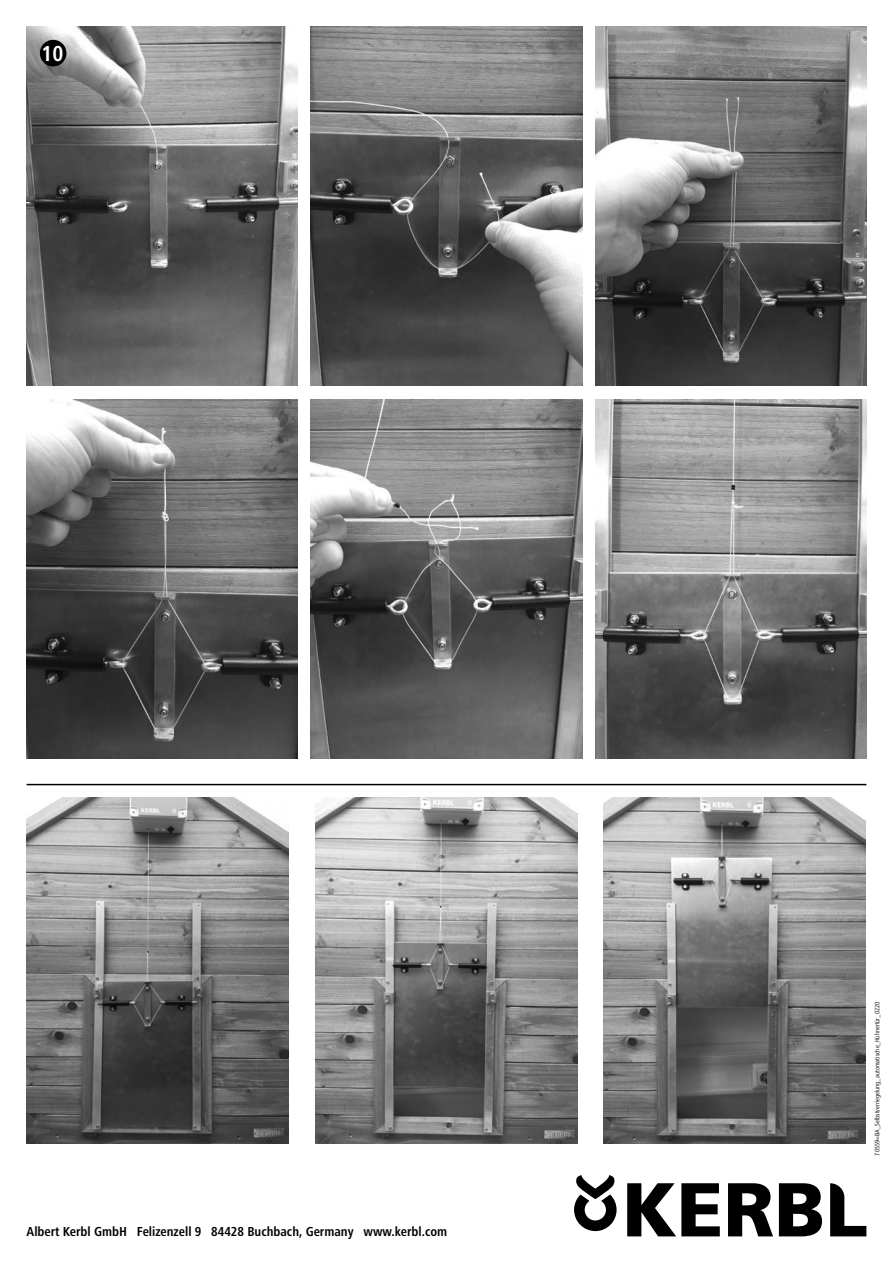
<style>
.page{position:relative;width:893px;height:1263px;background:#fff}
.page>*{position:absolute;margin:0;border:0;box-sizing:border-box;transform-origin:0 0}
.t1{font:700 condensed 22.5px "Frutiger Next LTW1 G";color:#fff}
.t2{font:700 condensed 13.5px "Frutiger Next LTW1 G";color:#000}
.t3{font:condensed 6.75px "Frutiger Next LTW1 G";color:#000}
</style>
<div class="page">
<svg style="left:574px;top:1175px;width:43px;height:56px"></svg>
<svg style="left:627px;top:1183px;width:93px;height:53px"></svg>
<svg style="left:728px;top:1183px;width:45px;height:53px"></svg>
<svg style="left:779px;top:1183px;width:43px;height:53px"></svg>
<svg style="left:830px;top:1183px;width:36px;height:53px"></svg>
<img style="left:27px;top:798px;width:262px;height:345px">
<img style="left:315px;top:798px;width:262px;height:345px">
<img style="left:604px;top:798px;width:262px;height:345px">
<img style="left:27px;top:27px;width:271px;height:359px">
<div style="left:40px;top:40px;width:26px;height:26px;background:#000;border-radius:50%"></div>
<hr style="left:27px;top:784px;width:839px;height:1px;background:#000">
<img style="left:311px;top:27px;width:271px;height:359px">
<img style="left:595px;top:27px;width:271px;height:359px">
<img style="left:27px;top:399px;width:271px;height:359px">
<img style="left:311px;top:399px;width:271px;height:359px">
<img style="left:595px;top:399px;width:271px;height:359px">
<h1 class="t1" style="left:42px;top:45px;width:23px">10</h1>
<p class="t2" style="left:27px;top:1227px;width:422px">Albert Kerbl GmbH Felizenzell 9 84428 Buchbach, Germany www.kerbl.com</p>
<p class="t3" style="left:874px;top:1155px;width:155px;rotate:-90deg">70559=BA_Selbstverriegelung_automatische_Hühnertür_0220</p>
</div>
